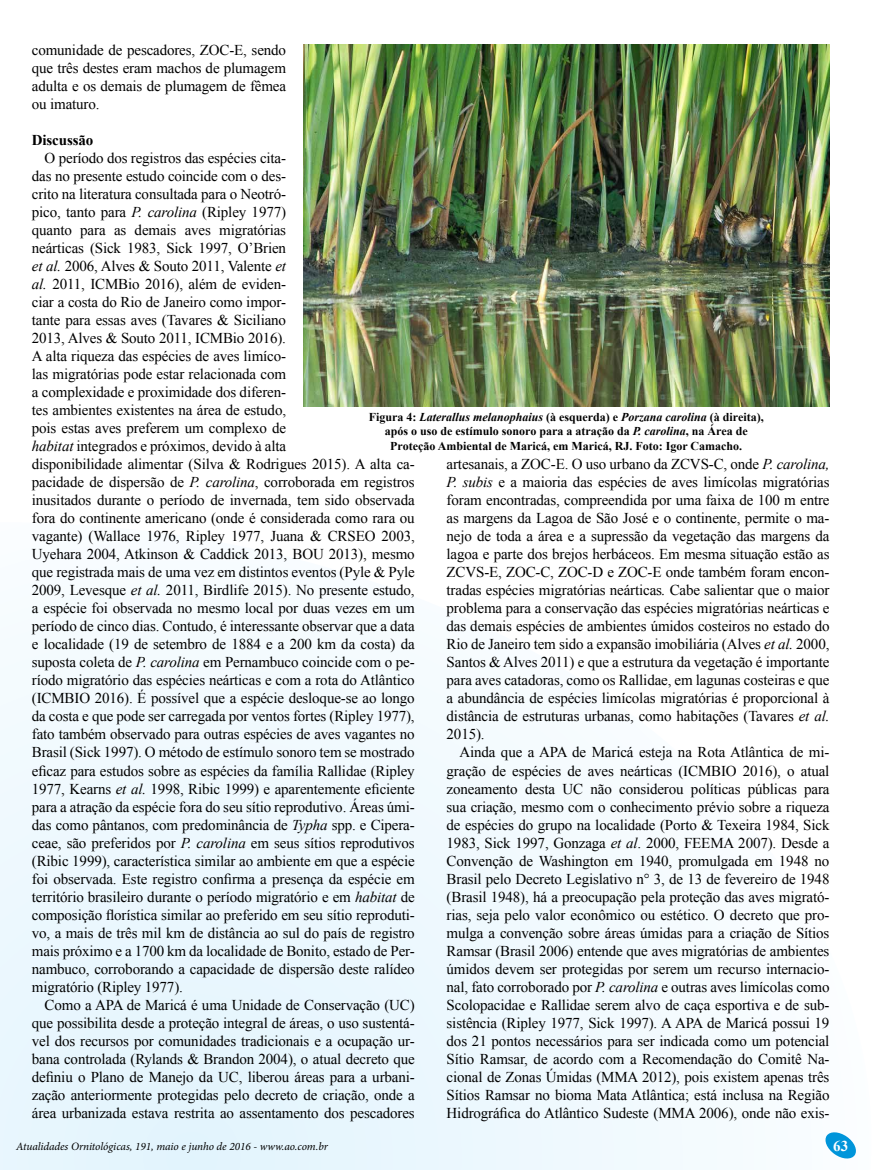
<style>
.page{position:relative;width:872px;height:1170px;background:#fff}
.page>*{position:absolute;margin:0;border:0;box-sizing:border-box;transform-origin:0 0}
.t1{font:15px/18px "Times New Roman";letter-spacing:-.01em;color:#000;text-align:justify}
.t2{font:700 15px "Times New Roman";letter-spacing:-.01em;color:#000}
.t3{font:700 15px "Times New Roman";color:#fff}
.t4{font:700 12px/14.4px "Times New Roman";color:#000;text-align:center}
.t5{font:italic 11.25px "Minion Pro";letter-spacing:-.005em;color:#000}
.s1{font-style:italic}
</style>
<div class="page">
<svg style="left:0;top:632px;width:717px;height:537px"></svg>
<svg style="left:825px;top:1132px;width:31px;height:27px"></svg>
<img style="left:303px;top:45px;width:526px;height:361px">
<p class="t1" style="left:32px;top:41px;width:256px">comunidade de pescadores, ZOC-E, sendo que três destes eram machos de plumagem adulta e os demais de plumagem de fêmea ou imaturo.</p>
<p class="t2" style="left:32px;top:130px;width:63px">Discussão</p>
<p class="t1" style="left:32px;top:149px;width:384px;text-align:left;text-indent:13px">O período dos registros das espécies cita-<br>das no presente estudo coincide com o des-<br>crito na literatura consultada para o Neotró-<br>pico, tanto para <span class="s1">P. carolina</span> (Ripley 1977)<br>quanto para as demais aves migratórias<br>neárticas (Sick 1983, Sick 1997, O’Brien<br><span class="s1">et al.</span> 2006, Alves &amp; Souto 2011, Valente <span class="s1">et<br>al.</span> 2011, ICMBio 2016), além de eviden-<br>ciar a costa do Rio de Janeiro como impor-<br>tante para essas aves (Tavares &amp; Siciliano<br>2013, Alves &amp; Souto 2011, ICMBio 2016).<br>A alta riqueza das espécies de aves limíco-<br>las migratórias pode estar relacionada com<br>a complexidade e proximidade dos diferen-<br>tes ambientes existentes na área de estudo,<br>pois estas aves preferem um complexo de<br><span class="s1">habitat</span> integrados e próximos, devido à alta<br>disponibilidade alimentar (Silva &amp; Rodrigues 2015). A alta ca&shy;pacidade de dispersão de <span class="s1">P. carolina</span>, corroborada em registros inusitados durante o período de invernada, tem sido observada fora do continente americano (onde é considerada como rara ou vagante) (Wallace 1976, Ripley 1977, Juana &amp; CRSEO 2003, Uyehara 2004, Atkinson &amp; Caddick 2013, BOU 2013), mesmo que registrada mais de uma vez em distintos eventos (Pyle &amp; Pyle 2009, Levesque <span class="s1">et al.</span> 2011, Birdlife 2015). No presente estudo, a espécie foi observada no mesmo local por duas vezes em um período de cinco dias. Contudo, é interessante observar que a data e localidade (19 de setembro de 1884 e a 200 km da costa) da suposta coleta de <span class="s1">P. carolina</span> em Pernambuco coincide com o pe&shy;ríodo migratório das espécies neárticas e com a rota do Atlântico (ICMBIO 2016). É possível que a espécie desloque-se ao longo da costa e que pode ser carregada por ventos fortes (Ripley 1977), fato também observado para outras espécies de aves vagantes no Brasil (Sick 1997). O método de estímulo sonoro tem se mostrado eficaz para estudos sobre as espécies da família Rallidae (Ripley 1977, Kearns <span class="s1">et al.</span> 1998, Ribic 1999) e aparentemente eficiente para a atração da espécie fora do seu sítio reprodutivo. Áreas úmi&shy;das como pântanos, com predominância de <span class="s1">Typha</span> spp. e Cipera&shy;ceae, são preferidos por <span class="s1">P. carolina</span> em seus sítios reprodutivos (Ribic 1999), característica similar ao ambiente em que a espécie foi observada. Este registro confirma a presença da espécie em território brasileiro durante o período migratório e em <span class="s1">habitat</span> de composição florística similar ao preferido em seu sítio reproduti&shy;vo, a mais de três mil km de distância ao sul do país de registro mais próximo e a 1700 km da localidade de Bonito, estado de Per&shy;nambuco, corroborando a capacidade de dispersão deste ralídeo migratório (Ripley 1977).</p>
<p class="t1" style="left:32px;top:995px;width:384px;text-indent:13px">Como a APA de Maricá é uma Unidade de Conservação (UC) que possibilita desde a proteção integral de áreas, o uso sustentá&shy;vel dos recursos por comunidades tradicionais e a ocupação ur&shy;bana controlada (Rylands &amp; Brandon 2004), o atual decreto que definiu o Plano de Manejo da UC, liberou áreas para a urbani&shy;zação anteriormente protegidas pelo decreto de criação, onde a área urbanizada estava restrita ao assentamento dos pescadores</p>
<p class="t4" style="left:369px;top:409px;width:396px">Figura 4: <span class="s1">Laterallus melanophaius</span> (à esquerda) e <span class="s1">Porzana carolina</span> (à direita), após o uso de estímulo sonoro para a atração da <span class="s1">P. carolina</span>, na Área de<br>Proteção Ambiental de Maricá, em Maricá, RJ. Foto: Igor Camacho.</p>
<p class="t1" style="left:446px;top:455px;width:384px">artesanais, a ZOC-E. O uso urbano da ZCVS-C, onde <span class="s1">P. carolina, P. subis</span> e a maioria das espécies de aves limícolas migratórias foram encontradas, compreendida por uma faixa de 100 m entre as margens da Lagoa de São José e o continente, permite o ma&shy;nejo de toda a área e a supressão da vegetação das margens da lagoa e parte dos brejos herbáceos. Em mesma situação estão as ZCVS-E, ZOC-C, ZOC-D e ZOC-E onde também foram encon&shy;tradas espécies migratórias neárticas<span class="s1">.</span> Cabe salientar que o maior problema para a conservação das espécies migratórias neárticas e das demais espécies de ambientes úmidos costeiros no estado do Rio de Janeiro tem sido a expansão imobiliária (Alves <span class="s1">et al.</span> 2000, Santos &amp; Alves 2011) e que a estrutura da vegetação é importante para aves catadoras, como os Rallidae, em lagunas costeiras e que a abundância de espécies limícolas migratórias é proporcional à distância de estruturas urbanas, como habitações (Tavares <span class="s1">et al.<br></span>2015).</p>
<p class="t1" style="left:446px;top:743px;width:384px;text-indent:13px">Ainda que a APA de Maricá esteja na Rota Atlântica de mi&shy;gração de espécies de aves neárticas (ICMBIO 2016), o atual zoneamento desta UC não considerou políticas públicas para sua criação, mesmo com o conhecimento prévio sobre a riqueza de espécies do grupo na localidade (Porto &amp; Texeira 1984, Sick 1983, Sick 1997, Gonzaga <span class="s1">et al</span>. 2000, FEEMA 2007). Desde a Convenção de Washington em 1940, promulgada em 1948 no Brasil pelo Decreto Legislativo n° 3, de 13 de fevereiro de 1948 (Brasil 1948), há a preocupação pela proteção das aves migrató&shy;rias, seja pelo valor econômico ou estético. O decreto que pro&shy;mulga a convenção sobre áreas úmidas para a criação de Sítios Ramsar (Brasil 2006) entende que aves migratórias de ambientes úmidos devem ser protegidas por serem um recurso internacio&shy;nal, fato corroborado por <span class="s1">P. carolina</span> e outras aves limícolas como Scolopacidae e Rallidae serem alvo de caça esportiva e de sub&shy;sistência (Ripley 1977, Sick 1997). A APA de Maricá possui 19 dos 21 pontos necessários para ser indicada como um potencial Sítio Ramsar, de acordo com a Recomendação do Comitê Na&shy;cional de Zonas Úmidas (MMA 2012), pois existem apenas três Sítios Ramsar no bioma Mata Atlântica; está inclusa na Região Hidrográfica do Atlântico Sudeste (MMA 2006), onde não exis-</p>
<p class="t5" style="left:16px;top:1138px;width:313px">Atualidades Ornitológicas, 191, maio e junho de 2016 - www.ao.com.br</p>
<p class="t3" style="left:833px;top:1134px;width:16px">63</p>
</div>
